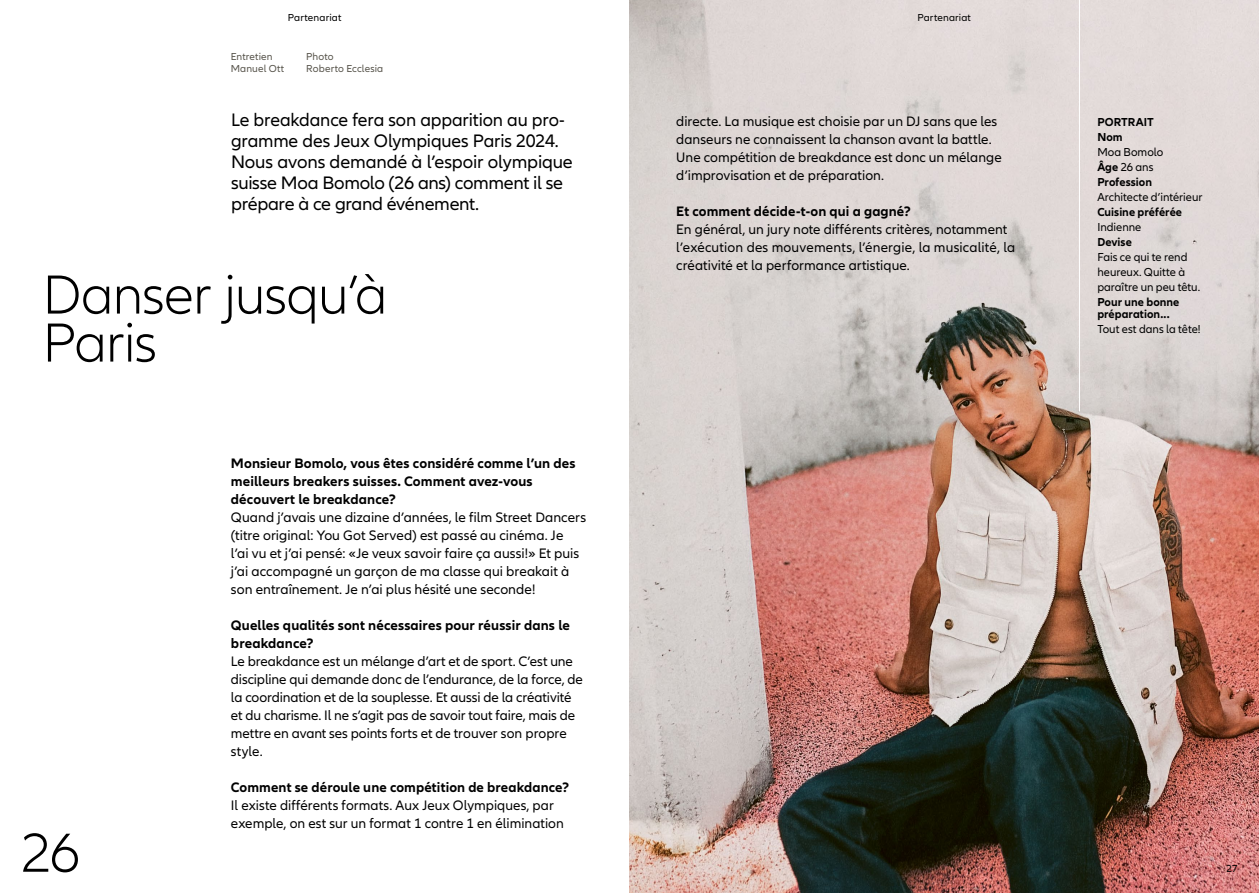
<style>
.page{position:relative;width:1259px;height:893px;background:#fff}
.page>*{position:absolute;margin:0;border:0;box-sizing:border-box;transform-origin:0 0}
.Headline{font:300 57px/48px "Allianz Neo";letter-spacing:-.02em;color:#000}
.Lead{font:18.75px/21px "Allianz Neo";letter-spacing:-.01em;color:#000}
.Lauftext{font:14.25px/18px "Allianz Neo";color:#000}
.Lauftext-2{font:700 14.25px/18px "Allianz Neo";letter-spacing:.01em;color:#000}
.Lead-2{font:12px/15px "Allianz Neo";color:#000}
.Lead-3{font:10.5px/12px "Allianz Neo";letter-spacing:.01em;color:#57544b}
.Lead-4{font:10.5px "Allianz Neo";letter-spacing:.015em;color:#000}
.s1{font-weight:700}
</style>
<div class="page">
<img style="left:629px;top:0;width:630px;height:893px">
<hr style="left:1079px;top:0;width:1px;height:411px;background:#fff">
<p class="Lead-4" style="left:288px;top:11px;width:55px">Partenariat</p>
<p class="Lead-4" style="left:917px;top:11px;width:55px">Partenariat</p>
<p class="Lead-3" style="left:231px;top:51px;width:55px">Entretien<br>Manuel Ott</p>
<p class="Lead-3" style="left:306px;top:51px;width:79px">Photo<br>Roberto Ecclesia</p>
<p class="Lead" style="left:231px;top:110px;width:343px">Le breakdance fera son apparition au pro&shy;gramme des Jeux Olympiques Paris 2024.<br>Nous avons demandé à l’espoir olympique suisse Moa Bomolo (26 ans) comment il se prépare à ce grand événement.</p>
<p class="Headline" style="left:43px;top:272px;width:347px">Danser jusqu’à<br>Paris</p>
<p class="Headline" style="left:21px;top:830px;width:60px">26</p>
<p class="Lauftext-2" style="left:231px;top:455px;width:346px">Monsieur Bomolo, vous êtes considéré comme l’un des meilleurs breakers suisses. Comment avez-vous découvert le breakdance?</p>
<p class="Lauftext" style="left:231px;top:509px;width:357px">Quand j’avais une dizaine d’années, le film Street Dancers (titre original: You Got Served) est passé au cinéma. Je<br>l’ai vu et j’ai pensé: «Je veux savoir faire ça aussi!» Et puis j’ai accompagné un garçon de ma classe qui breakait à son entraînement. Je n’ai plus hésité une seconde!</p>
<p class="Lauftext-2" style="left:231px;top:617px;width:340px">Quelles qualités sont nécessaires pour réussir dans le breakdance?</p>
<p class="Lauftext" style="left:231px;top:653px;width:353px">Le breakdance est un mélange d’art et de sport. C’est une discipline qui demande donc de l’endurance, de la force, de la coordination et de la souplesse. Et aussi de la créativité et du charisme. Il ne s’agit pas de savoir tout faire, mais de mettre en avant ses points forts et de trouver son propre style.</p>
<p class="Lauftext-2" style="left:231px;top:779px;width:340px">Comment se déroule une compétition de breakdance?</p>
<p class="Lauftext" style="left:231px;top:797px;width:334px">Il existe différents formats. Aux Jeux Olympiques, par exemple, on est sur un format 1 contre 1 en élimination</p>
<p class="Lauftext" style="left:676px;top:113px;width:327px">directe. La musique est choisie par un DJ sans que les danseurs ne connaissent la chanson avant la battle.<br>Une compétition de breakdance est donc un mélange d’improvisation et de préparation.</p>
<p class="Lauftext-2" style="left:676px;top:203px;width:236px">Et comment décide-t-on qui a gagné?</p>
<p class="Lauftext" style="left:676px;top:221px;width:340px">En général, un jury note différents critères, notamment l’exécution des mouvements, l’énergie, la musicalité, la créativité et la performance artistique.</p>
<p class="Lead-2" style="left:1097px;top:115px;width:107px"><span class="s1">PORTRAIT<br>Nom<br></span>Moa Bomolo<br><span class="s1">Âge</span> 26 ans<br><span class="s1">Profession<br></span>Architecte d’intérieur<br><span class="s1">Cuisine préférée<br></span>Indienne<br><span class="s1">Devise<br></span>Fais ce qui te rend heureux. Quitte à paraître un peu têtu.<br><span class="s1">Pour une bonne</span></p>
<p class="Lead-2" style="left:1097px;top:307px;width:105px"><span class="s1">préparation...<br></span>Tout est dans la tête!</p>
<p class="Lead-4" style="left:1226px;top:862px;width:13px">27</p>
</div>
